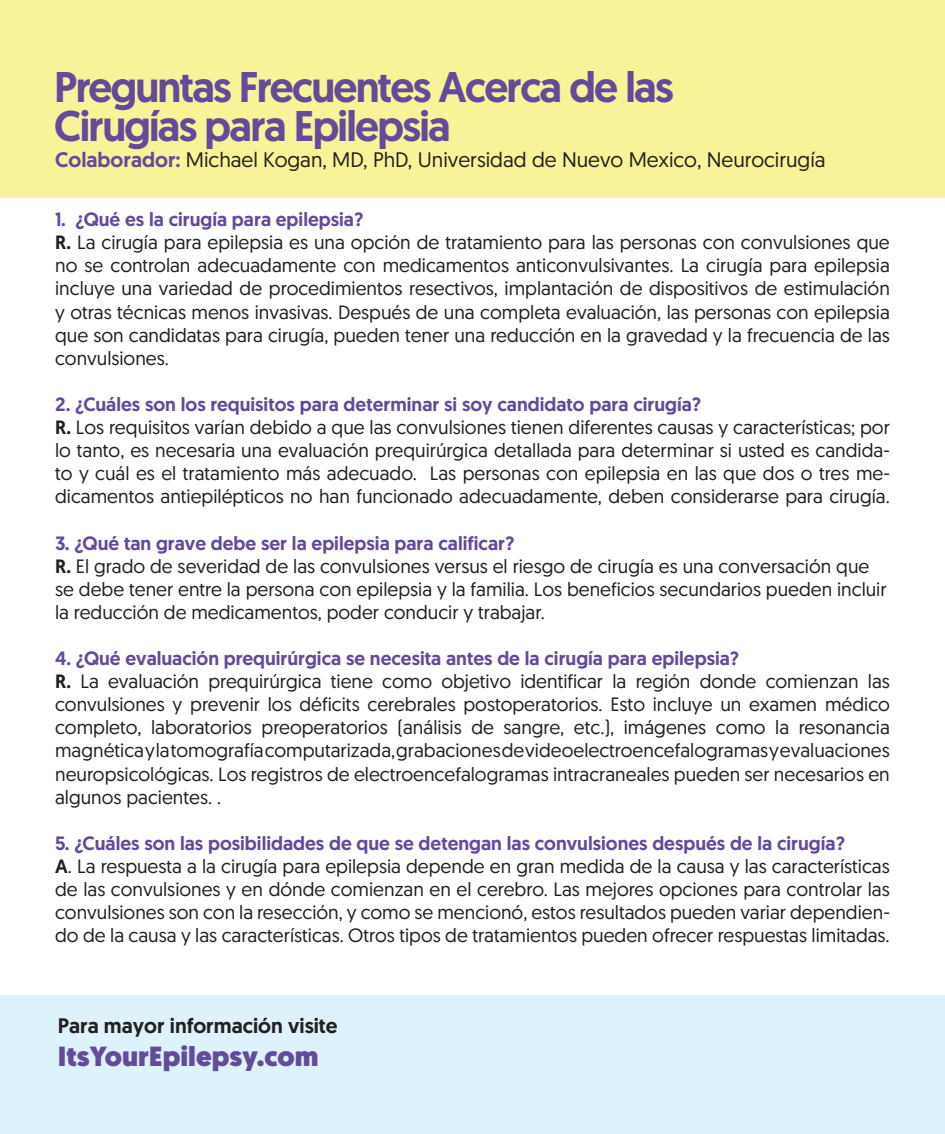
<style>
.page{position:relative;width:945px;height:1134px;background:#fff}
.page>*{position:absolute;margin:0;border:0;box-sizing:border-box;transform-origin:0 0}
.t1{font:500 42.88px "Geomanist";letter-spacing:-.04em;color:#634a9a}
.t2{font:900 27.65px "Geomanist";color:#634a9a}
.t3{font:21px "Geomanist";color:#231f20}
.t4{font:500 21px "Geomanist";color:#231f20}
.t5{font:19.25px/23.1px "Geomanist";color:#231f20;text-align:justify}
.t6{font:500 19.25px "Geomanist";color:#634a9a}
.s1{font-weight:500;color:#634a9a}
.s2{font-weight:500}
</style>
<div class="page">
<div style="left:0;top:995px;width:945px;height:139px;background:#def2fc"></div>
<div style="left:0;top:0;width:945px;height:198px;background:#f8f399"></div>
<p class="t1" style="left:54px;top:59px;width:621px">Preguntas Frecuentes Acerca de las</p>
<p class="t1" style="left:54px;top:97px;width:398px">Cirugías para Epilepsia</p>
<p class="t3" style="left:55px;top:146px;width:772px"><span class="s1">Colaborador:</span> Michael Kogan, MD, PhD, Universidad de Nuevo Mexico, Neurocirugía</p>
<p class="t6" style="left:55px;top:207px;width:310px">1. ¿Qué es la cirugía para epilepsia?</p>
<p class="t5" style="left:55px;top:230px;width:836px"><span class="s2">R.</span> La cirugía para epilepsia es una opción de tratamiento para las personas con convulsiones que no se controlan adecuadamente con medicamentos anticonvulsivantes. La cirugía para epilepsia incluye una variedad de procedimientos resectivos, implantación de dispositivos de estimulación y otras técnicas menos invasivas. Después de una completa evaluación, las personas con epilepsia que son candidatas para cirugía, pueden tener una reducción en la gravedad y la frecuencia de las convulsiones.</p>
<p class="t6" style="left:55px;top:391px;width:648px">2. ¿Cuáles son los requisitos para determinar si soy candidato para cirugía?</p>
<p class="t5" style="left:55px;top:415px;width:836px"><span class="s2">R.</span> Los requisitos varían debido a que las convulsiones tienen diferentes causas y características; por lo tanto, es necesaria una evaluación prequirúrgica detallada para determinar si usted es candida&shy;to y cuál es el tratamiento más adecuado. Las personas con epilepsia en las que dos o tres me&shy;dicamentos antiepilépticos no han funcionado adecuadamente, deben considerarse para cirugía.</p>
<p class="t5" style="left:55px;top:531px;width:833px;text-align:left"><span class="s1">3. ¿Qué tan grave debe ser la epilepsia para calificar?<br></span><span class="s2">R.</span> El grado de severidad de las convulsiones versus el riesgo de cirugía es una conversación que se debe tener entre la persona con epilepsia y la familia. Los beneficios secundarios pueden incluir la reducción de medicamentos, poder conducir y trabajar.</p>
<p class="t6" style="left:55px;top:645px;width:686px">4. ¿Qué evaluación prequirúrgica se necesita antes de la cirugía para epilepsia?</p>
<p class="t5" style="left:55px;top:669px;width:836px"><span class="s2">R.</span> La evaluación prequirúrgica tiene como objetivo identificar la región donde comienzan las convulsiones y prevenir los déficits cerebrales postoperatorios. Esto incluye un examen médico completo, laboratorios preoperatorios (análisis de sangre, etc.), imágenes como la resonancia magnética y la tomografía computarizada, grabaciones de videoelectroencefalogramas y evaluaciones neuropsicológicas. Los registros de electroencefalogramas intracraneales pueden ser necesarios en algunos pacientes. .</p>
<p class="t6" style="left:55px;top:830px;width:791px">5. ¿Cuáles son las posibilidades de que se detengan las convulsiones después de la cirugía?</p>
<p class="t5" style="left:55px;top:854px;width:836px"><span class="s2">A</span>. La respuesta a la cirugía para epilepsia depende en gran medida de la causa y las características de las convulsiones y en dónde comienzan en el cerebro. Las mejores opciones para controlar las convulsiones son con la resección, y como se mencionó, estos resultados pueden variar dependien&shy;do de la causa y las características. Otros tipos de tratamientos pueden ofrecer respuestas limitadas.</p>
<p class="t4" style="left:58px;top:1011px;width:282px">Para mayor información visite</p>
<p class="t2" style="left:58px;top:1037px;width:262px">ItsYourEpilepsy.com</p>
</div>
